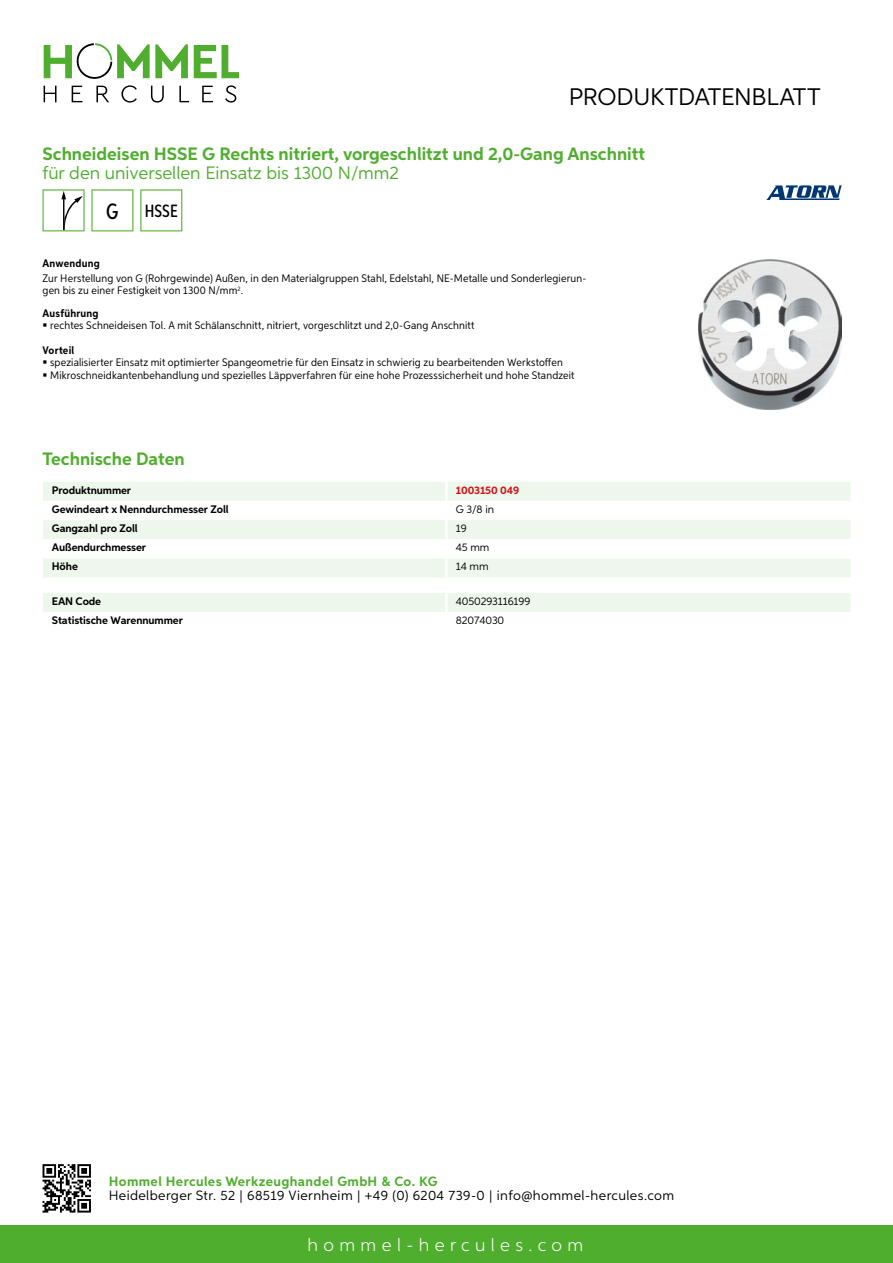
<style>
.page{position:relative;width:893px;height:1263px;background:#fff}
.page>*{position:absolute;margin:0;border:0;box-sizing:border-box;transform-origin:0 0}
.t1{font:24px "Aspira";letter-spacing:-.01em;color:#000}
.t2{font:700 18px "Aspira";color:#50ae2f}
.t3{font:18px "Aspira";color:#50ae2f}
.t4{font:300 18px "Aspira";letter-spacing:.3em;color:#fff}
.t5{font:500 17.85px "Aspira XX Nar";color:#000}
.t6{font:13.5px "Aspira";letter-spacing:.03em;color:#000}
.t7{font:700 13.5px "Aspira";letter-spacing:.03em;color:#50ae2f}
.t8{font:10.95px/12px "Aspira Nar";letter-spacing:.015em;color:#000}
.t9{font:700 10.95px "Aspira";letter-spacing:-.01em;color:#000}
.t10{font:10.95px "Aspira";letter-spacing:-.01em;color:#000}
.t11{font:700 10.95px "Aspira Nar";letter-spacing:.02em;color:#000}
.t12{font:700 10.95px "Aspira";letter-spacing:-.01em;color:#cd1013}
.s1{font-size:22.2px}
</style>
<div class="page">
<div style="left:0;top:1226px;width:893px;height:37px;background:#50ae2f"></div>
<svg style="left:43px;top:1164px;width:48px;height:48px"></svg>
<svg style="left:194px;top:45px;width:45px;height:33px"></svg>
<svg style="left:44px;top:43px;width:144px;height:36px"></svg>
<svg style="left:44px;top:86px;width:13px;height:16px"></svg>
<svg style="left:72px;top:86px;width:10px;height:16px"></svg>
<svg style="left:96px;top:86px;width:13px;height:16px"></svg>
<svg style="left:121px;top:85px;width:16px;height:18px"></svg>
<svg style="left:151px;top:86px;width:13px;height:17px"></svg>
<svg style="left:179px;top:86px;width:10px;height:16px"></svg>
<svg style="left:202px;top:86px;width:11px;height:16px"></svg>
<svg style="left:225px;top:85px;width:11px;height:18px"></svg>
<div style="left:43px;top:482px;width:807px;height:95px;background:#eef7eb"></div>
<svg style="left:43px;top:501px;width:807px;height:57px"></svg>
<hr style="left:445px;top:482px;width:3px;height:19px;background:#fff">
<hr style="left:445px;top:501px;width:3px;height:19px;background:#fff">
<hr style="left:445px;top:520px;width:3px;height:19px;background:#fff">
<hr style="left:445px;top:539px;width:3px;height:19px;background:#fff">
<hr style="left:445px;top:558px;width:3px;height:19px;background:#fff">
<div style="left:43px;top:593px;width:807px;height:19px;background:#eef7eb"></div>
<svg style="left:43px;top:189px;width:42px;height:42px"></svg>
<svg style="left:91px;top:189px;width:42px;height:42px"></svg>
<svg style="left:140px;top:189px;width:42px;height:42px"></svg>
<img style="left:698px;top:259px;width:144px;height:150px">
<svg style="left:766px;top:185px;width:76px;height:15px"></svg>
<h1 class="t1" style="left:569px;top:82px;width:253px">Produktdatenblatt</h1>
<h2 class="t2" style="left:43px;top:142px;width:604px">Schneideisen HSSE G Rechts nitriert, vorgeschlitzt und 2,0-Gang Anschnitt</h2>
<h2 class="t3" style="left:43px;top:162px;width:358px">für den universellen Einsatz bis 1300 N/mm2</h2>
<h3 class="t5" style="left:106px;top:200px;width:73px"><span class="s1">G</span> HSSE</h3>
<p class="t11" style="left:43px;top:257px;width:59px">Anwendung</p>
<p class="t8" style="left:43px;top:273px;width:545px">Zur Herstellung von G (Rohrgewinde) Außen, in den Materialgruppen Stahl, Edelstahl, NE-Metalle und Sonderlegierun&shy;gen bis zu einer Festigkeit von 1300 N/mm<sup>2</sup>.</p>
<p class="t11" style="left:43px;top:306px;width:58px">Ausführung</p>
<p class="t8" style="left:50px;top:319px;width:426px">rechtes Schneideisen Tol. A mit Schälanschnitt, nitriert, vorgeschlitzt und 2,0-Gang Anschnitt</p>
<p class="t11" style="left:43px;top:343px;width:33px">Vorteil</p>
<p class="t8" style="left:50px;top:356px;width:526px;line-height:12.8px">spezialisierter Einsatz mit optimierter Spangeometrie für den Einsatz in schwierig zu bearbeitenden Werkstoffen<br>Mikroschneidkantenbehandlung und spezielles Läppverfahren für eine hohe Prozesssicherheit und hohe Standzeit</p>
<h2 class="t2" style="left:43px;top:448px;width:144px">Technische Daten</h2>
<p class="t9" style="left:52px;top:483px;width:81px">Produktnummer</p>
<p class="t12" style="left:456px;top:483px;width:65px">1003150 049</p>
<p class="t9" style="left:52px;top:502px;width:178px">Gewindeart x Nenndurchmesser Zoll</p>
<p class="t10" style="left:456px;top:502px;width:40px">G 3/8 in</p>
<p class="t9" style="left:52px;top:521px;width:87px">Gangzahl pro Zoll</p>
<p class="t10" style="left:456px;top:522px;width:12px">19</p>
<p class="t9" style="left:52px;top:541px;width:96px">Außendurchmesser</p>
<p class="t10" style="left:456px;top:541px;width:35px">45 mm</p>
<p class="t9" style="left:52px;top:560px;width:28px">Höhe</p>
<p class="t10" style="left:456px;top:560px;width:34px">14 mm</p>
<p class="t9" style="left:52px;top:594px;width:51px">EAN Code</p>
<p class="t10" style="left:456px;top:594px;width:76px">4050293116199</p>
<p class="t9" style="left:52px;top:613px;width:132px">Statistische Warennummer</p>
<p class="t10" style="left:456px;top:613px;width:50px">82074030</p>
<p class="t7" style="left:109px;top:1172px;width:330px">Hommel Hercules Werkzeughandel GmbH &amp; Co. KG</p>
<p class="t6" style="left:109px;top:1187px;width:567px">Heidelberger Str. 52 | 68519 Viernheim | +49 (0) 6204 739-0 | info@hommel-hercules.com</p>
<h2 class="t4" style="left:307px;top:1234px;width:277px">hommel-hercules.com</h2>
</div>
